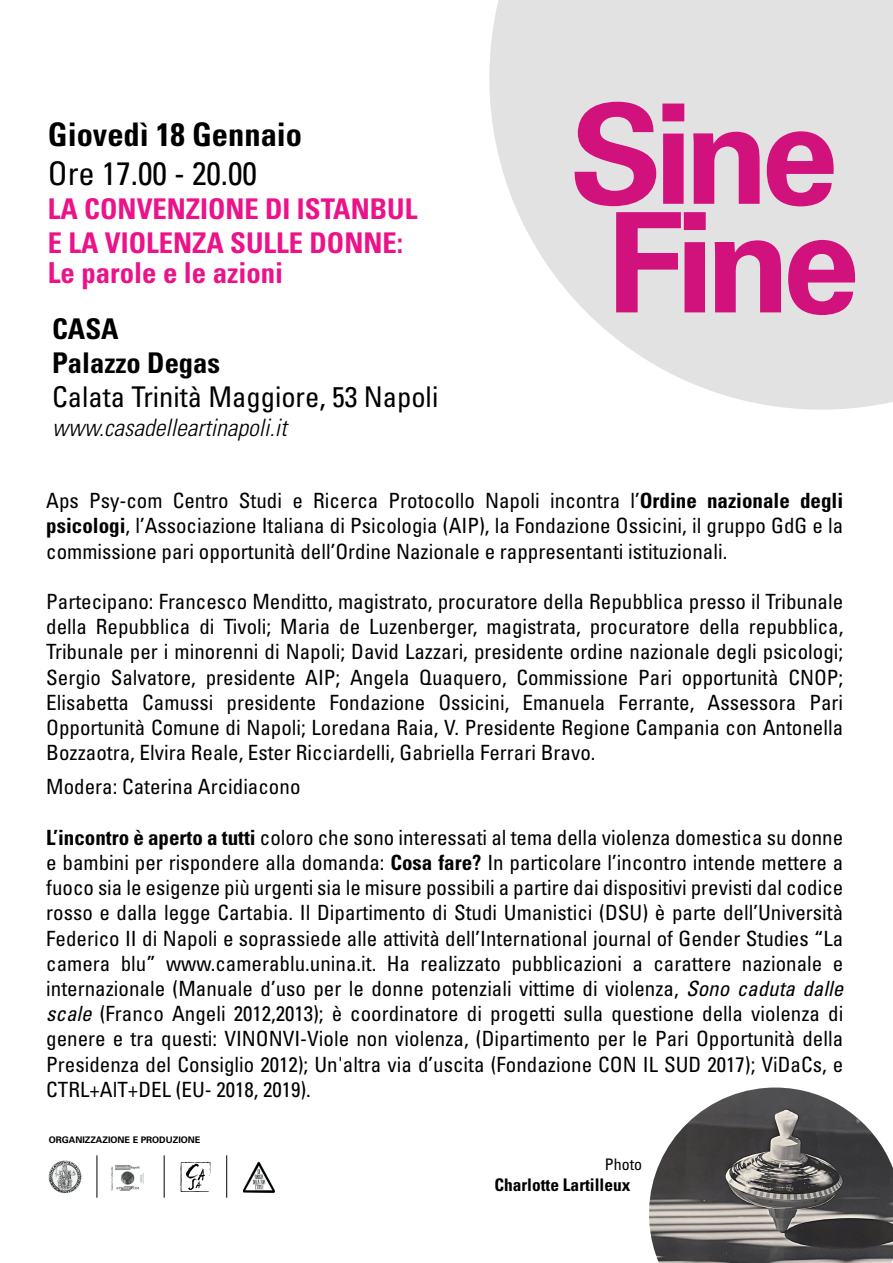
<style>
.page{position:relative;width:893px;height:1263px;background:#fff}
.page>*{position:absolute;margin:0;border:0;box-sizing:border-box;transform-origin:0 0}
.t1{font:700 condensed 32.55px "Univers LT Std";color:#000001}
.t2{font:condensed 32.55px "Univers LT Std";color:#000001}
.t3{font:700 condensed 28.8px "Univers LT Std";color:#eb128a}
.t4{font:700 condensed 28.5px/34.2px "Univers LT Std";color:#eb128a}
.t5{font:condensed 28.5px "Univers LT Std";color:#000001}
.t6{font:700 condensed 28.5px/34.2px "Univers LT Std";color:#000001}
.t7{font:italic 300 condensed 24px "Univers LT Std";color:#000001}
.t8{font:condensed 21px/25.2px "Univers LT Std";color:#000001;text-align:justify}
.t9{font:700 condensed 17.4px "Univers LT Std";color:#000001}
.t10{font:condensed 15.9px "Univers LT Std";color:#000001}
.t11{font:700 9px "Univers LT Std";color:#000001}
.s1{font-weight:700}
.s2{font-style:italic}
</style>
<div class="page">
<img style="left:649px;top:1087px;width:244px;height:176px">
<svg style="left:489px;top:0;width:404px;height:410px;fill:#e1e2e1"></svg>
<svg style="left:616px;top:212px;width:239px;height:103px"></svg>
<svg style="left:575px;top:102px;width:259px;height:104px"></svg>
<img style="left:243px;top:1161px;width:32px;height:31px">
<svg style="left:180px;top:1162px;width:30px;height:30px"></svg>
<hr style="left:97px;top:1155px;width:1px;height:43px;background:#000001">
<hr style="left:164px;top:1155px;width:1px;height:43px;background:#000001">
<hr style="left:226px;top:1155px;width:1px;height:43px;background:#000001">
<img style="left:111px;top:1165px;width:33px;height:26px">
<img style="left:49px;top:1161px;width:32px;height:32px">
<h1 class="t1" style="left:48px;top:114px;width:256px">Giovedì 18 Gennaio</h1>
<h1 class="t2" style="left:48px;top:152px;width:211px">Ore 17.00 - 20.00</h1>
<h3 class="t4" style="left:48px;top:192px;width:371px">LA CONVENZIONE DI ISTANBUL<br>E LA VIOLENZA SULLE DONNE:</h3>
<h2 class="t3" style="left:48px;top:255px;width:237px">Le parole e le azioni</h2>
<h3 class="t6" style="left:52px;top:311px;width:170px">CASA<br>Palazzo Degas</h3>
<h3 class="t5" style="left:52px;top:379px;width:388px">Calata Trinità Maggiore, 53 Napoli</h3>
<p class="t7" style="left:52px;top:413px;width:236px">www.casadelleartinapoli.it</p>
<p class="t8" style="left:46px;top:488px;width:799px">Aps Psy-com Centro Studi e Ricerca Protocollo Napoli incontra l’<span class="s1">Ordine nazionale degli psicologi</span>, l’Associazione Italiana di Psicologia (AIP), la Fondazione Ossicini, il gruppo GdG e la commissione pari opportunità dell’Ordine Nazionale e rappresentanti istituzionali.</p>
<p class="t8" style="left:46px;top:589px;width:799px">Partecipano: Francesco Menditto, magistrato, procuratore della Repubblica presso il Tribunale della Repubblica di Tivoli; Maria de Luzenberger, magistrata, procuratore della repubblica, Tribunale per i minorenni di Napoli; David Lazzari, presidente ordine nazionale degli psicologi; Sergio Salvatore, presidente AIP; Angela Quaquero, Commissione Pari opportunità CNOP; Elisabetta Camussi presidente Fondazione Ossicini, Emanuela Ferrante, Assessora Pari Opportunità Comune di Napoli; Loredana Raia, V. Presidente Regione Campania con Antonella Bozzaotra, Elvira Reale, Ester Ricciardelli, Gabriella Ferrari Bravo.</p>
<p class="t8" style="left:46px;top:774px;width:256px">Modera: Caterina Arcidiacono</p>
<p class="t8" style="left:46px;top:824px;width:799px"><span class="s1">L’incontro è aperto a tutti</span> coloro che sono interessati al tema della violenza domestica su donne e bambini per rispondere alla domanda: <span class="s1">Cosa fare?</span> In particolare l’incontro intende mettere a fuoco sia le esigenze più urgenti sia le misure possibili a partire dai dispositivi previsti dal codice rosso e dalla legge Cartabia. Il Dipartimento di Studi Umanistici (DSU) è parte dell’Università Federico II di Napoli e soprassiede alle attività dell’International journal of Gender Studies “La camera blu” www.camerablu.unina.it. Ha realizzato pubblicazioni a carattere nazionale e internazionale (Manuale d’uso per le donne potenziali vittime di violenza, <span class="s2">Sono caduta dalle scale</span> (Franco Angeli 2012,2013); è coordinatore di progetti sulla questione della violenza di genere e tra questi: VINONVI-Viole non violenza, (Dipartimento per le Pari Opportunità della Presidenza del Consiglio 2012); Un'altra via d’uscita (Fondazione CON IL SUD 2017); ViDaCs, e CTRL+AlT+DEL (EU- 2018, 2019).</p>
<p class="t11" style="left:49px;top:1134px;width:153px">ORGANIZZAZIONE E PRODUZIONE</p>
<p class="t10" style="left:605px;top:1154px;width:39px">Photo</p>
<p class="t9" style="left:494px;top:1174px;width:138px">Charlotte Lartilleux</p>
</div>
